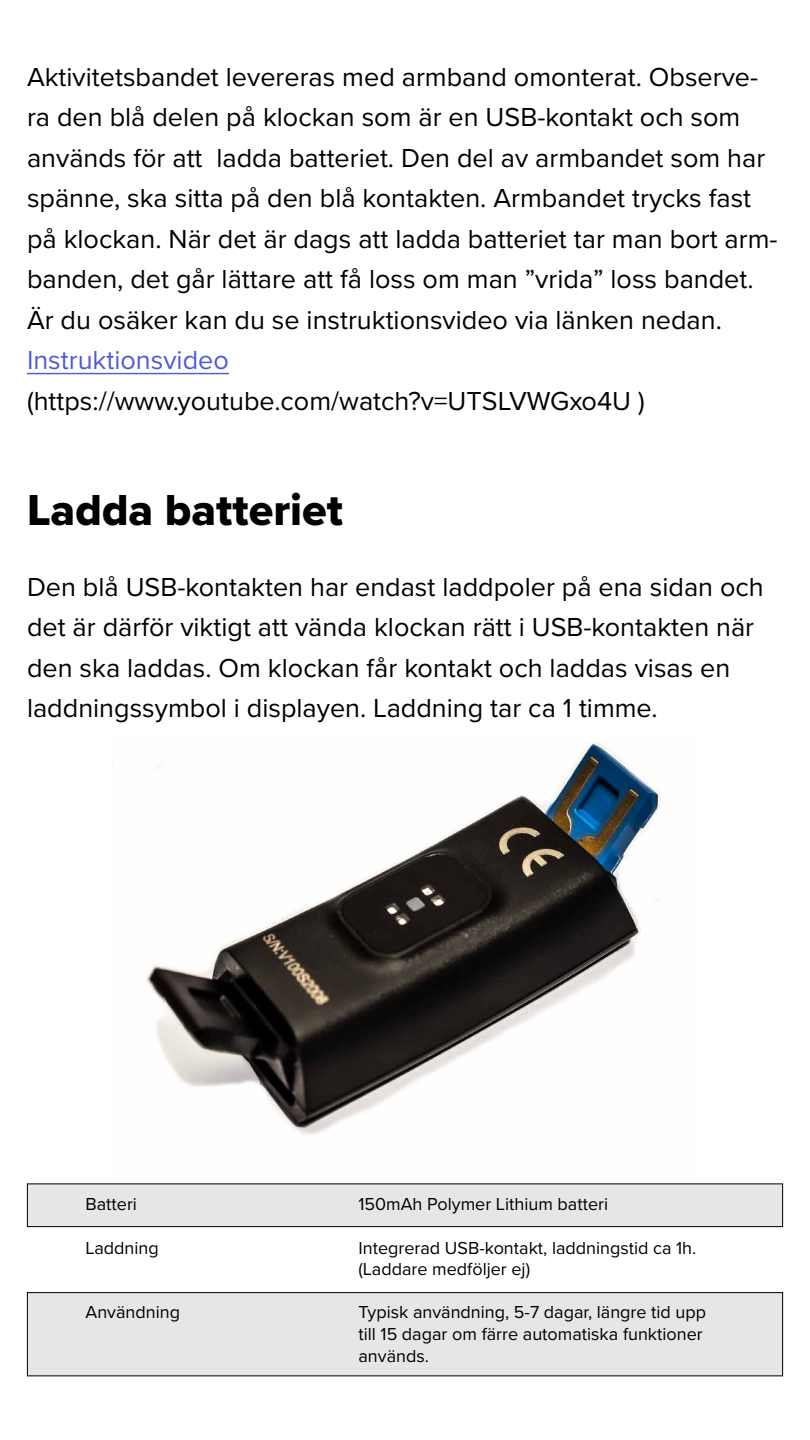
<style>
.page{position:relative;width:810px;height:1440px;background:#fff}
.page>*{position:absolute;margin:0;border:0;box-sizing:border-box;transform-origin:0 0}
.t1{font:45px "Proxima Nova Extrabld";color:#000}
.t2{font:27px/40.5px "Proxima Nova";color:#000}
.t3{font:27px "Proxima Nova";color:#4f5cd6}
.t4{font:18px/21.6px "Proxima Nova";color:#000}
</style>
<div class="page">
<img style="left:146px;top:742px;width:517px;height:393px">
<div style="left:27px;top:1293px;width:756px;height:83px;background:#e6e6e6"></div>
<div style="left:27px;top:1292px;width:756px;height:84px;border:1px solid #000"></div>
<div style="left:27px;top:1184px;width:756px;height:43px;background:#e6e6e6"></div>
<div style="left:27px;top:1184px;width:756px;height:43px;border:1px solid #000"></div>
<hr style="left:27px;top:373px;width:202px;height:1px;background:#4f5cd6">
<p class="t2" style="left:27px;top:55px;width:752px">Aktivitetsbandet levereras med armband omonterat. Observe&shy;ra den blå delen på klockan som är en USB-kontakt och som används för att ladda batteriet. Den del av armbandet som har spänne, ska sitta på den blå kontakten. Armbandet trycks fast på klockan. När det är dags att ladda batteriet tar man bort arm&shy;banden, det går lättare att få loss om man ”vrida” loss bandet.<br>Är du osäker kan du se instruktionsvideo via länken nedan.</p>
<p class="t3" style="left:27px;top:340px;width:203px">Instruktionsvideo</p>
<p class="t2" style="left:27px;top:379px;width:619px">(https://www.youtube.com/watch?v=UTSLVWGxo4U )</p>
<h1 class="t1" style="left:27px;top:477px;width:318px">Ladda batteriet</h1>
<p class="t2" style="left:27px;top:565px;width:738px">Den blå USB-kontakten har endast laddpoler på ena sidan och det är därför viktigt att vända klockan rätt i USB-kontakten när den ska laddas. Om klockan får kontakt och laddas visas en laddningssymbol i displayen. Laddning tar ca 1 timme.</p>
<p class="t4" style="left:86px;top:1193px;width:53px">Batteri</p>
<p class="t4" style="left:86px;top:1236px;width:75px">Laddning</p>
<p class="t4" style="left:86px;top:1301px;width:96px">Användning</p>
<p class="t4" style="left:359px;top:1193px;width:251px">150mAh Polymer Lithium batteri</p>
<p class="t4" style="left:359px;top:1236px;width:339px">Integrerad USB-kontakt, laddningstid ca 1h. (Laddare medföljer ej)</p>
<p class="t4" style="left:359px;top:1301px;width:349px">Typisk användning, 5-7 dagar, längre tid upp till 15 dagar om färre automatiska funktioner används.</p>
</div>
